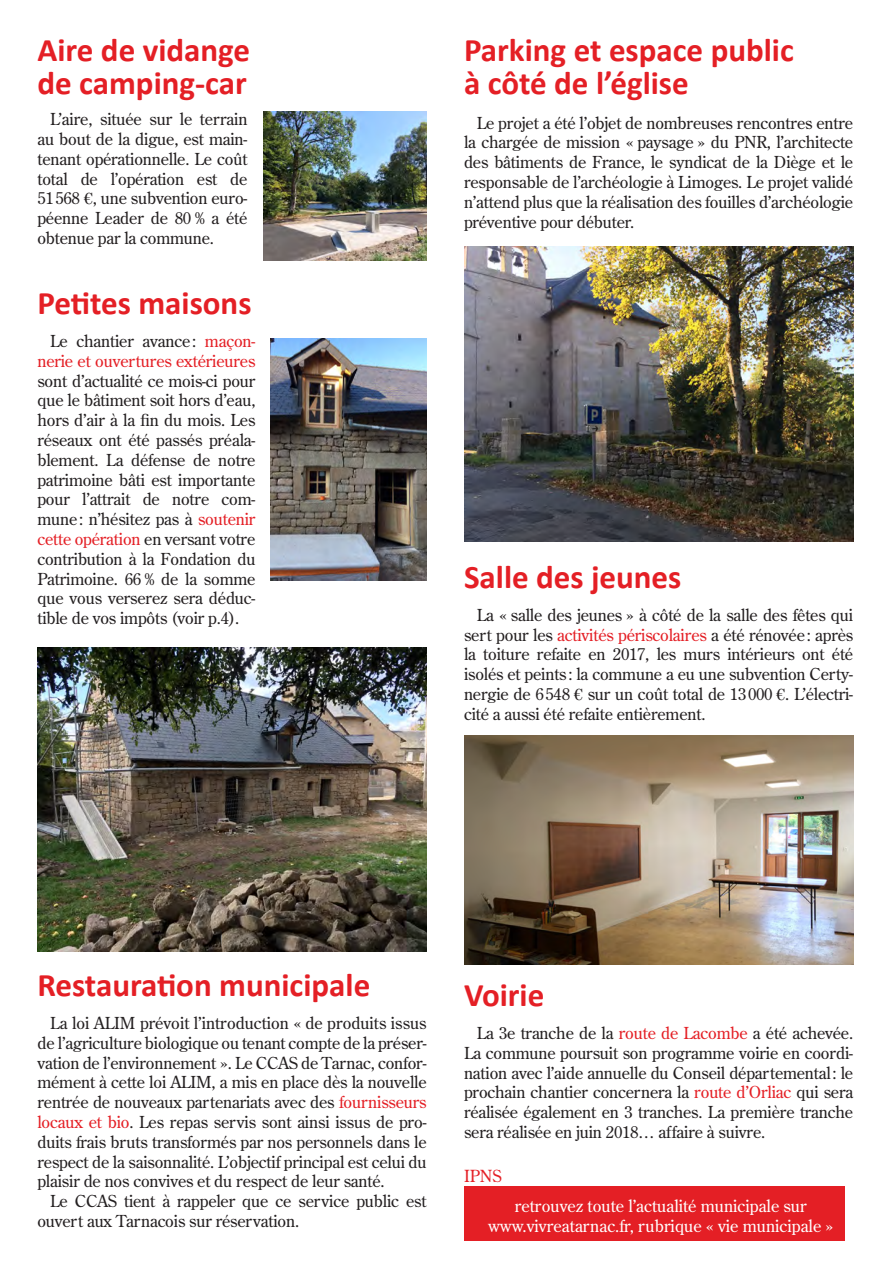
<style>
.page{position:relative;width:893px;height:1263px;background:#fff}
.page>*{position:absolute;margin:0;border:0;box-sizing:border-box;transform-origin:0 0}
.t1{font:700 33px "Calibri";color:#e41f25}
.t2{font:16.65px "Century Old Style";color:#fff}
.t3{font:16.65px "Century Old Style";color:#e41f25}
.t4{font:16.5px/19.8px "Century Old Style";letter-spacing:-.01em;color:#231f20;text-align:justify}
.s1{font-family:"Century Schoolbook"}
.s2{color:#e41f25}
</style>
<div class="page">
<img style="left:37px;top:648px;width:390px;height:304px">
<img style="left:271px;top:339px;width:156px;height:242px">
<img style="left:263px;top:112px;width:164px;height:148px">
<img style="left:464px;top:246px;width:389px;height:296px">
<div style="left:464px;top:1187px;width:380px;height:54px;background:#e41f25"></div>
<img style="left:464px;top:736px;width:389px;height:228px">
<p class="t1" style="left:37px;top:29px;width:214px">Aire de vidange</p>
<p class="t1" style="left:37px;top:62px;width:211px">de camping-car</p>
<p class="t4" style="left:37px;top:109px;width:212px;text-indent:13px">L’aire, située sur le terrain au bout de la digue, est main&shy;tenant opérationnelle. Le coût total de l’opération est de 51568 <span class="s1">€</span>, une subvention euro&shy;péenne Leader de 80 % a été obtenue par la commune.</p>
<p class="t1" style="left:37px;top:282px;width:216px">Petites maisons</p>
<p class="t4" style="left:37px;top:331px;width:220px;text-indent:13px">Le chantier avance: <span class="s2">maçon&shy;nerie et ouvertures extérieures </span>sont d’actualité ce mois-ci pour que le bâtiment soit hors d’eau, hors d’air à la fin du mois. Les réseaux ont été passés préala&shy;blement. La défense de notre patrimoine bâti est importante pour l’attrait de notre com&shy;mune: n’hésitez pas à <span class="s2">soutenir cette opération</span> en versant votre contribution à la Fondation du Patrimoine. 66 % de la somme que vous verserez sera déduc&shy;tible de vos impôts (voir p.4).</p>
<p class="t1" style="left:464px;top:29px;width:331px">Parking et espace public</p>
<p class="t1" style="left:464px;top:62px;width:226px">à côté de l’église</p>
<p class="t4" style="left:464px;top:112px;width:391px;text-indent:13px">Le projet a été l’objet de nombreuses rencontres entre la chargée de mission « paysage » du PNR, l’architecte des bâtiments de France, le syndicat de la Diège et le responsable de l’archéologie à Limoges. Le projet validé n’attend plus que la réalisation des fouilles d’archéologie préventive pour débuter.</p>
<p class="t1" style="left:464px;top:556px;width:219px">Salle des jeunes</p>
<p class="t4" style="left:464px;top:605px;width:391px;text-indent:13px">La « salle des jeunes » à côté de la salle des fêtes qui sert pour les <span class="s2">activités périscolaires</span> a été rénovée: après la toiture refaite en 2017, les murs intérieurs ont été isolés et peints: la commune a eu une subvention Certy&shy;nergie de 6548 <span class="s1">€</span> sur un coût total de 13000 <span class="s1">€</span>. L’électri&shy;cité a aussi été refaite entièrement.</p>
<p class="t1" style="left:37px;top:964px;width:334px">Restauration municipale</p>
<p class="t4" style="left:37px;top:1013px;width:391px;text-indent:13px">La loi ALIM prévoit l’introduction « de produits issus de l’agriculture biologique ou tenant compte de la préser&shy;vation de l’environnement ». Le CCAS de Tarnac, confor&shy;mément à cette loi ALIM, a mis en place dès la nouvelle rentrée de nouveaux partenariats avec des <span class="s2">fournisseurs locaux et bio</span>. Les repas servis sont ainsi issus de pro&shy;duits frais bruts transformés par nos personnels dans le respect de la saisonnalité. L’objectif principal est celui du plaisir de nos convives et du respect de leur santé.</p>
<p class="t4" style="left:37px;top:1191px;width:391px;text-indent:13px">Le CCAS tient à rappeler que ce service public est ouvert aux Tarnacois sur réservation.</p>
<p class="t1" style="left:464px;top:974px;width:82px">Voirie</p>
<p class="t4" style="left:464px;top:1023px;width:391px;text-indent:13px">La 3e tranche de la <span class="s2">route de Lacombe</span> a été achevée.<br>La commune poursuit son programme voirie en coordi&shy;nation avec l’aide annuelle du Conseil départemental: le prochain chantier concernera la <span class="s2">route d’Orliac</span> qui sera réalisée également en 3 tranches. La première tranche sera réalisée en juin 2018… affaire à suivre.</p>
<p class="t3" style="left:464px;top:1165px;width:39px">IPNS</p>
<p class="t2" style="left:515px;top:1195px;width:294px">retrouvez toute l’actualité municipale sur</p>
<p class="t2" style="left:488px;top:1215px;width:347px">www.vivreatarnac.fr, rubrique « vie municipale »</p>
</div>
